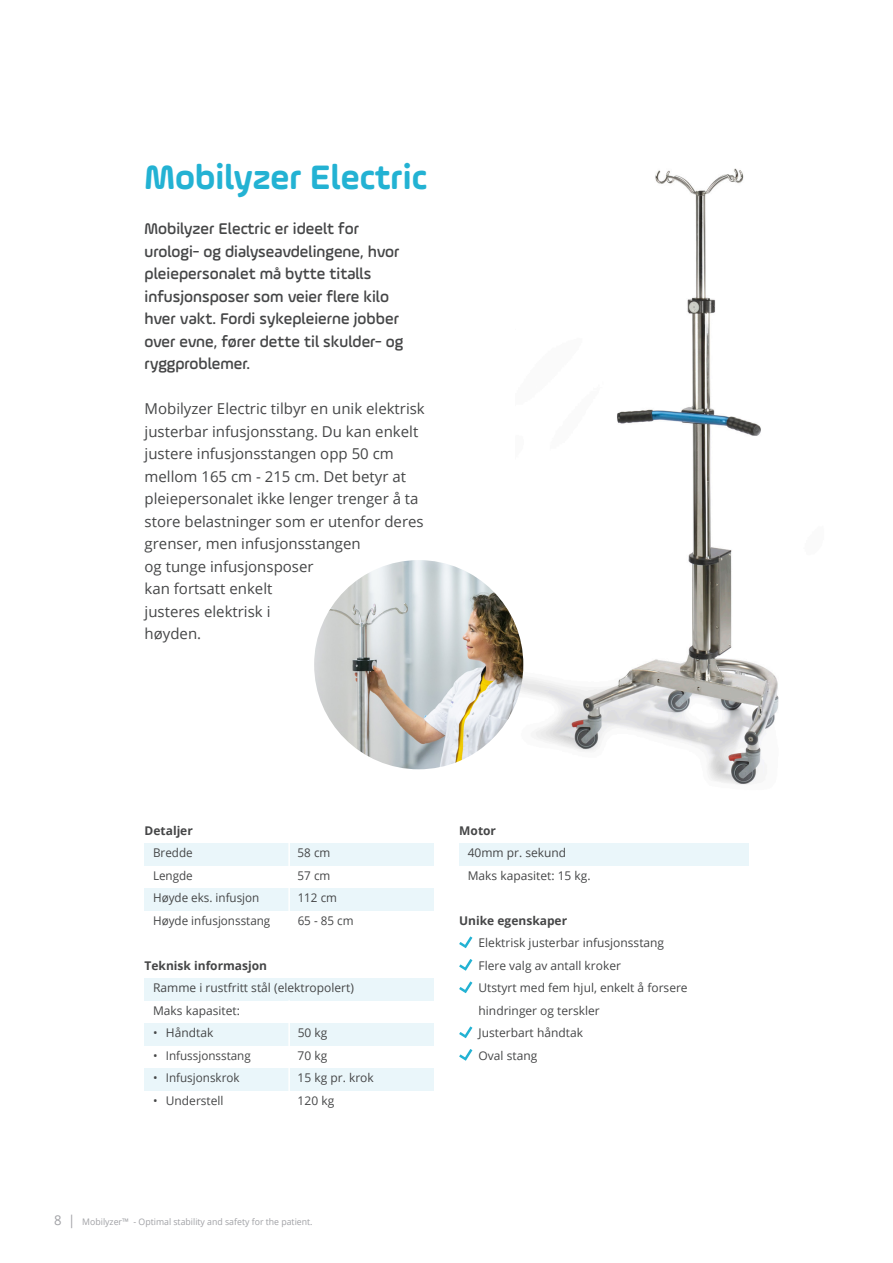
<style>
.page{position:relative;width:893px;height:1263px;background:#fff}
.page>*{position:absolute;margin:0;border:0;box-sizing:border-box;transform-origin:0 0}
.koppen_blauw_groot{font:700 36px "Ample Soft";color:#23b2d3}
.platte_tekst{font:500 16.5px/22.5px "Ample Soft";color:#454647}
.platte_tekst-2{font:15px/22.5px "Open Sans";color:#454647}
.plat_inspring{font:12px/22.5px "Open Sans";color:#454647}
.koppen_klein{font:700 12px "Open Sans";color:#454647}
.plat_inspring-2{font:700 12px "Open Sans";color:#454647}
.t1{font:9px "Open Sans";color:#a0a1a5}
.s1{font-size:13.5px}
</style>
<div class="page">
<img style="left:515px;top:168px;width:264px;height:617px">
<div style="left:459px;top:843px;width:289px;height:22px;background:#eaf6fa"></div>
<div style="left:145px;top:843px;width:289px;height:22px;background:#eaf6fa"></div>
<div style="left:145px;top:888px;width:289px;height:22px;background:#eaf6fa"></div>
<div style="left:145px;top:978px;width:289px;height:22px;background:#eaf6fa"></div>
<div style="left:145px;top:1068px;width:289px;height:22px;background:#eaf6fa"></div>
<div style="left:145px;top:1023px;width:289px;height:22px;background:#eaf6fa"></div>
<hr style="left:288px;top:805px;width:2px;height:128px;background:#fff">
<hr style="left:288px;top:1000px;width:2px;height:128px;background:#fff">
<svg style="left:459px;top:936px;width:13px;height:12px"></svg>
<svg style="left:459px;top:959px;width:13px;height:12px"></svg>
<svg style="left:459px;top:981px;width:13px;height:12px"></svg>
<svg style="left:459px;top:1026px;width:13px;height:12px"></svg>
<svg style="left:459px;top:1049px;width:13px;height:12px"></svg>
<img style="left:314px;top:560px;width:209px;height:209px;border-radius:105px">
<p class="koppen_blauw_groot" style="left:145px;top:155px;width:284px">Mobilyzer Electric</p>
<p class="platte_tekst" style="left:145px;top:217px;width:260px">Mobilyzer Electric er ideelt for urologi- og dialyseavdelingene, hvor pleiepersonalet må bytte titalls infusjonsposer som veier flere kilo hver vakt. Fordi sykepleierne jobber over evne, fører dette til skulder- og ryggproblemer.</p>
<p class="platte_tekst-2" style="left:145px;top:397px;width:282px">Mobilyzer Electric tilbyr en unik elektrisk justerbar infusjonsstang. Du kan enkelt justere infusjonsstangen opp 50 cm mellom 165 cm - 215 cm. Det betyr at pleiepersonalet ikke lenger trenger å ta store belastninger som er utenfor deres grenser, men infusjonsstangen<br>og tunge infusjonsposer<br>kan fortsatt enkelt<br>justeres elektrisk i<br>høyden.</p>
<p class="koppen_klein" style="left:145px;top:822px;width:50px">Detaljer</p>
<p class="plat_inspring" style="left:153px;top:841px;width:41px">Bredde</p>
<p class="plat_inspring" style="left:298px;top:841px;width:34px">58 cm</p>
<p class="plat_inspring" style="left:153px;top:864px;width:41px">Lengde</p>
<p class="plat_inspring" style="left:298px;top:864px;width:34px">57 cm</p>
<p class="plat_inspring" style="left:153px;top:886px;width:108px">Høyde eks. infusjon</p>
<p class="plat_inspring" style="left:298px;top:886px;width:41px">112 cm</p>
<p class="plat_inspring" style="left:153px;top:909px;width:119px">Høyde infusjonsstang</p>
<p class="plat_inspring" style="left:298px;top:909px;width:57px">65 - 85 cm</p>
<p class="koppen_klein" style="left:145px;top:957px;width:124px">Teknisk informasjon</p>
<p class="plat_inspring" style="left:153px;top:976px;width:202px">Ramme i rustfritt stål (elektropolert)</p>
<p class="plat_inspring" style="left:153px;top:999px;width:88px">Maks kapasitet:</p>
<p class="plat_inspring" style="left:153px;top:1021px;width:62px">• Håndtak</p>
<p class="plat_inspring" style="left:298px;top:1021px;width:31px">50 kg</p>
<p class="plat_inspring" style="left:153px;top:1044px;width:99px">• Infussjonsstang</p>
<p class="plat_inspring" style="left:298px;top:1044px;width:31px">70 kg</p>
<p class="plat_inspring" style="left:153px;top:1066px;width:88px">• Infusjonskrok</p>
<p class="plat_inspring" style="left:298px;top:1066px;width:78px">15 kg pr. krok</p>
<p class="plat_inspring" style="left:153px;top:1089px;width:72px">• Understell</p>
<p class="plat_inspring" style="left:298px;top:1089px;width:38px">120 kg</p>
<p class="t1" style="left:54px;top:1215px;width:260px"><span class="s1">8 |</span> Mobilyzer™ - Optimal stability and safety for the patient.</p>
<p class="plat_inspring-2" style="left:459px;top:822px;width:38px">Motor</p>
<p class="plat_inspring" style="left:468px;top:841px;width:100px">40mm pr. sekund</p>
<p class="plat_inspring" style="left:468px;top:864px;width:124px">Maks kapasitet: 15 kg.</p>
<p class="koppen_klein" style="left:459px;top:912px;width:109px">Unike egenskaper</p>
<p class="plat_inspring" style="left:479px;top:931px;width:187px">Elektrisk justerbar infusjonsstang</p>
<p class="plat_inspring" style="left:479px;top:954px;width:144px">Flere valg av antall kroker</p>
<p class="plat_inspring" style="left:479px;top:976px;width:211px">Utstyrt med fem hjul, enkelt å forsere hindringer og terskler</p>
<p class="plat_inspring" style="left:479px;top:1021px;width:106px">Justerbart håndtak</p>
<p class="plat_inspring" style="left:479px;top:1044px;width:60px">Oval stang</p>
</div>
